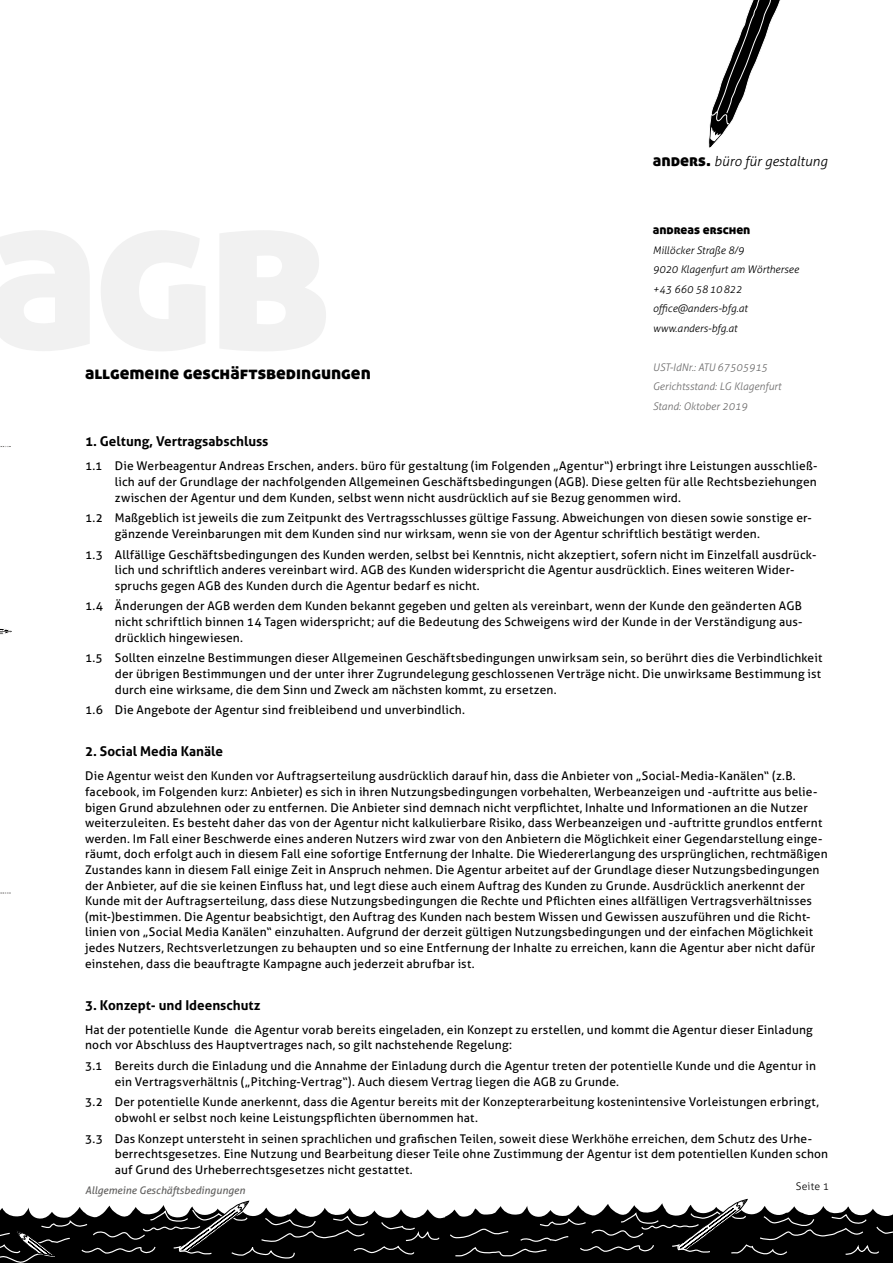
<style>
.page{position:relative;width:893px;height:1263px;background:#fff}
.page>*{position:absolute;margin:0;border:0;box-sizing:border-box;transform-origin:0 0}
.t1{font:18px "Aller Display";color:#000}
.t2{font:italic 300 13.65px "Aller";color:#000}
.t3{font:700 13.5px "Aller";color:#000}
.t4{font:12.75px "Aller Display";color:#000}
.t5{font:12px/15.6px "Aller";letter-spacing:.015em;color:#000}
.t6{font:italic 300 10.5px/19.5px "Aller";color:#000}
.t7{font:italic 300 10.5px/19.5px "Aller";color:#6d6c6c}
.t8{font:italic 10.5px "Aller";color:#626160}
.t9{font:300 10.5px "Aller";letter-spacing:.025em;color:#000}
.s1{font-family:"Aller Display";font-weight:400;font-style:normal;font-size:16.65px}
</style>
<div class="page">
<svg style="left:708px;top:0;width:73px;height:148px"></svg>
<svg style="left:0;top:1199px;width:893px;height:64px"></svg>
<svg style="left:0;top:628px;width:12px;height:7px"></svg>
<svg style="left:0;top:892px;width:11px;height:2px"></svg>
<h1 class="t1" style="left:85px;top:362px;width:287px">allgemeine geschäftsbedingungen</h1>
<p class="t2" style="left:653px;top:153px;width:176px"><span class="s1">anders.</span> büro für gestaltung</p>
<p class="t4" style="left:653px;top:221px;width:99px">andreas erschen</p>
<p class="t6" style="left:653px;top:240px;width:148px">Millöcker Straße 8/9<br>9020 Klagenfurt am Wörthersee +43 660 5810822 office@anders-bfg.at www.anders-bfg.at</p>
<p class="t7" style="left:653px;top:357px;width:130px">UST-IdNr.: ATU 67505915<br>Gerichtsstand: LG Klagenfurt<br>Stand: Oktober 2019</p>
<p class="t3" style="left:85px;top:433px;width:185px">1. Geltung, Vertragsabschluss</p>
<p class="t5" style="left:115px;top:458px;width:704px;text-align:justify;text-indent:-30px">1.1 Die Werbeagentur Andreas Erschen, anders. büro für gestaltung (im Folgenden „Agentur“) erbringt ihre Leistungen ausschließ&shy;lich auf der Grundlage der nachfolgenden Allgemeinen Geschäftsbedingungen (AGB). Diese gelten für alle Rechtsbeziehungen zwischen der Agentur und dem Kunden, selbst wenn nicht ausdrücklich auf sie Bezug genommen wird.</p>
<p class="t5" style="left:115px;top:510px;width:699px;text-indent:-30px">1.2 Maßgeblich ist jeweils die zum Zeitpunkt des Vertragsschlusses gültige Fassung. Abweichungen von diesen sowie sonstige er&shy;gänzende Vereinbarungen mit dem Kunden sind nur wirksam, wenn sie von der Agentur schriftlich bestätigt werden.</p>
<p class="t5" style="left:115px;top:546px;width:703px;text-indent:-30px">1.3 Allfällige Geschäftsbedingungen des Kunden werden, selbst bei Kenntnis, nicht akzeptiert, sofern nicht im Einzelfall ausdrück&shy;lich und schriftlich anderes vereinbart wird. AGB des Kunden widerspricht die Agentur ausdrücklich. Eines weiteren Wider&shy;spruchs gegen AGB des Kunden durch die Agentur bedarf es nicht.</p>
<p class="t5" style="left:115px;top:598px;width:689px;text-align:justify;text-indent:-30px">1.4 Änderungen der AGB werden dem Kunden bekannt gegeben und gelten als vereinbart, wenn der Kunde den geänderten AGB nicht schriftlich binnen 14 Tagen widerspricht; auf die Bedeutung des Schweigens wird der Kunde in der Verständigung aus&shy;drücklich hingewiesen.</p>
<p class="t5" style="left:115px;top:650px;width:709px;text-align:justify;text-indent:-30px">1.5 Sollten einzelne Bestimmungen dieser Allgemeinen Geschäftsbedingungen unwirksam sein, so berührt dies die Verbindlichkeit der übrigen Bestimmungen und der unter ihrer Zugrundelegung geschlossenen Verträge nicht. Die unwirksame Bestimmung ist durch eine wirksame, die dem Sinn und Zweck am nächsten kommt, zu ersetzen.</p>
<p class="t5" style="left:85px;top:702px;width:382px">1.6 Die Angebote der Agentur sind freibleibend und unverbindlich.</p>
<p class="t3" style="left:85px;top:743px;width:140px">2. Social Media Kanäle</p>
<p class="t5" style="left:85px;top:768px;width:744px">Die Agentur weist den Kunden vor Auftragserteilung ausdrücklich darauf hin, dass die Anbieter von „Social-Media-Kanälen“ (z.B. facebook, im Folgenden kurz: Anbieter) es sich in ihren Nutzungsbedingungen vorbehalten, Werbeanzeigen und -auftritte aus belie&shy;bigen Grund abzulehnen oder zu entfernen. Die Anbieter sind demnach nicht verpflichtet, Inhalte und Informationen an die Nutzer weiterzuleiten. Es besteht daher das von der Agentur nicht kalkulierbare Risiko, dass Werbeanzeigen und -auftritte grundlos entfernt werden. Im Fall einer Beschwerde eines anderen Nutzers wird zwar von den Anbietern die Möglichkeit einer Gegendarstellung einge&shy;räumt, doch erfolgt auch in diesem Fall eine sofortige Entfernung der Inhalte. Die Wiedererlangung des ursprünglichen, rechtmäßigen Zustandes kann in diesem Fall einige Zeit in Anspruch nehmen. Die Agentur arbeitet auf der Grundlage dieser Nutzungsbedingungen der Anbieter, auf die sie keinen Einfluss hat, und legt diese auch einem Auftrag des Kunden zu Grunde. Ausdrücklich anerkennt der Kunde mit der Auftragserteilung, dass diese Nutzungsbedingungen die Rechte und Pflichten eines allfälligen Vertragsverhältnisses (mit-)bestimmen. Die Agentur beabsichtigt, den Auftrag des Kunden nach bestem Wissen und Gewissen auszuführen und die Richt&shy;linien von „Social Media Kanälen“ einzuhalten. Aufgrund der derzeit gültigen Nutzungsbedingungen und der einfachen Möglichkeit jedes Nutzers, Rechtsverletzungen zu behaupten und so eine Entfernung der Inhalte zu erreichen, kann die Agentur aber nicht dafür einstehen, dass die beauftragte Kampagne auch jederzeit abrufbar ist.</p>
<p class="t3" style="left:85px;top:996px;width:177px">3. Konzept- und Ideenschutz</p>
<p class="t5" style="left:85px;top:1022px;width:729px">Hat der potentielle Kunde die Agentur vorab bereits eingeladen, ein Konzept zu erstellen, und kommt die Agentur dieser Einladung noch vor Abschluss des Hauptvertrages nach, so gilt nachstehende Regelung:</p>
<p class="t5" style="left:115px;top:1058px;width:703px;text-indent:-30px">3.1 Bereits durch die Einladung und die Annahme der Einladung durch die Agentur treten der potentielle Kunde und die Agentur in ein Vertragsverhältnis („Pitching-Vertrag“). Auch diesem Vertrag liegen die AGB zu Grunde.</p>
<p class="t5" style="left:115px;top:1094px;width:706px;text-indent:-30px">3.2 Der potentielle Kunde anerkennt, dass die Agentur bereits mit der Konzepterarbeitung kostenintensive Vorleistungen erbringt, obwohl er selbst noch keine Leistungspflichten übernommen hat.</p>
<p class="t5" style="left:115px;top:1130px;width:715px;text-indent:-30px">3.3 Das Konzept untersteht in seinen sprachlichen und grafischen Teilen, soweit diese Werkhöhe erreichen, dem Schutz des Urhe&shy;berrechtsgesetzes. Eine Nutzung und Bearbeitung dieser Teile ohne Zustimmung der Agentur ist dem potentiellen Kunden schon auf Grund des Urheberrechtsgesetzes nicht gestattet.</p>
<p class="t8" style="left:85px;top:1184px;width:162px">Allgemeine Geschäftsbedingungen</p>
<p class="t9" style="left:796px;top:1179px;width:35px">Seite 1</p>
</div>
